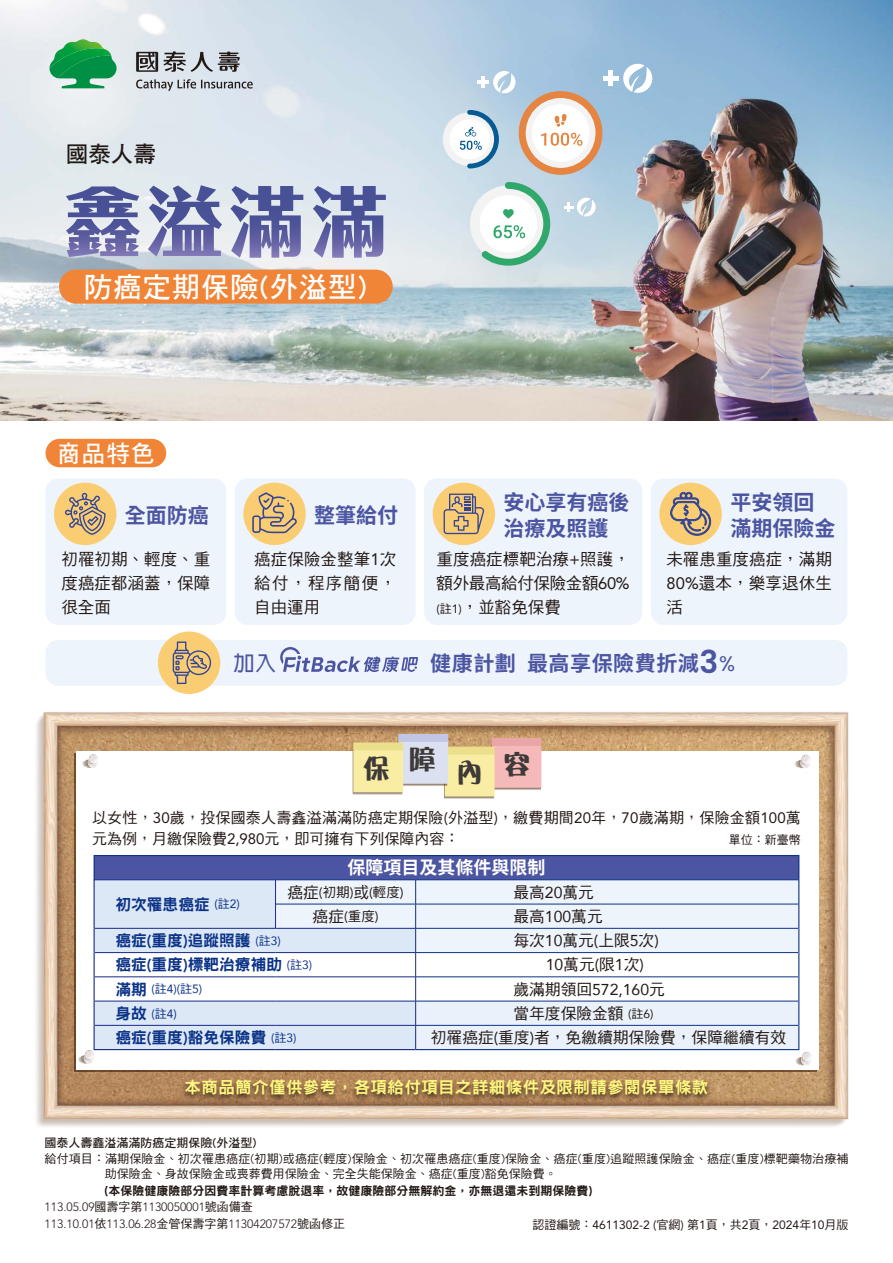
<style>
.page{position:relative;width:893px;height:1263px;background:#fff}
.page>*{position:absolute;margin:0;border:0;box-sizing:border-box;transform-origin:0 0}
.t1{font:28.5px "DF Hei Std W7";letter-spacing:.025em;color:#fff}
.t2{font:27px "DFPOP3 Std W12";color:#3e3a39}
.t3{font:24px "DF Hei Std W7";color:#fff}
.t4{font:22.5px "DF Hei Std W7";color:#221815}
.t5{font:700 21px/26.7px "Source Han Sans TW";color:#4c55a1}
.t6{font:700 21px "Source Han Sans TW";letter-spacing:.025em;color:#4c55a1}
.t7{font:700 21px "AR New Hei B5";color:#4c55a1}
.t8{font:700 18px "Source Han Sans TW";color:#fff}
.t9{font:16.5px/24px "DF Hei Std W5";letter-spacing:.005em;color:#221815;text-align:justify}
.t10{font:16.5px "DF Hei Std W9";letter-spacing:.025em;color:#fff67f}
.t11{font:15.75px "DF Hei Std W5";color:#221815}
.t12{font:15.75px "DF Hei Std W9";color:#0c3388}
.t13{font:15.75px "Avenir";color:#221815}
.t14{font:15px/21px "DF Hei Std W5";letter-spacing:.015em;color:#221815}
.t15{font:13.5px "Avenir";color:#221815}
.t16{font:12px/15px "DF Hei Std W5";letter-spacing:.01em;color:#221815}
.t17{font:300 12px/16.5px "Avenir LT Std";color:#221815}
.t18{font:12px "DF Hei Std W9";color:#221815}
.t19{font:12px "Avenir LT Std";color:#231815}
.t20{font:12px "DF Hei Std W7";color:#221815}
.t21{font:12px "Avenir";color:#0c3388}
.s1{font-family:"Avenir LT Std"}
.s2{font-family:"Avenir LT Std";font-size:12px}
.s3{font-size:12px}
.s4{font-family:"Poppins";font-weight:600;font-size:31.5px}
.s5{font-family:"Poppins";font-weight:400}
.s6{font-family:"Avenir";font-size:12px}
.s7{font-family:"DF Hei Std W5";font-size:12px}
.s8{font-family:"DF Hei Std W5";font-size:15.75px}
.s9{font-family:"DF Hei Std W5"}
.s10{font-family:"Avenir"}
.s11{font-family:"Avenir";font-size:13.5px}
.s12{font-size:13.5px}
.s13{font-family:"Avenir";font-weight:800}
.s14{font-family:"DF Hei Std W9";font-size:15.75px}
.s15{font-family:"DF Hei Std W5";font-weight:400}
</style>
<div class="page">
<img style="left:0;top:0;width:893px;height:421px">
<svg style="left:136px;top:79px;width:117px;height:12px"></svg>
<svg style="left:136px;top:51px;width:104px;height:21px;background:#96999d"></svg>
<svg style="left:50px;top:39px;width:67px;height:49px;background:#4fb278"></svg>
<svg style="left:66px;top:186px;width:74px;height:71px;background:#8b8ebb"></svg>
<svg style="left:148px;top:185px;width:74px;height:72px;background:#9498c0"></svg>
<svg style="left:230px;top:186px;width:73px;height:72px;background:#8e92bd"></svg>
<svg style="left:313px;top:186px;width:73px;height:72px;background:#8c91bd"></svg>
<div style="left:59px;top:270px;width:334px;height:34px;background:#f08437;border-radius:17px"></div>
<div style="left:443px;top:112px;width:53px;height:54px;background:#f3f3f3;border-radius:50%"></div>
<div style="left:449px;top:119px;width:41px;height:40px;background:#fff;border-radius:50%"></div>
<svg style="left:623px;top:64px;width:29px;height:29px"></svg>
<hr style="left:603px;top:76px;width:15px;height:4px;background:#fff">
<hr style="left:609px;top:71px;width:4px;height:15px;background:#fff">
<svg style="left:564px;top:198px;width:32px;height:18px"></svg>
<div style="left:470px;top:185px;width:77px;height:77px;background:#f3f3f3;border-radius:50%"></div>
<svg style="left:481px;top:182px;width:69px;height:84px"></svg>
<svg style="left:460px;top:71px;width:144px;height:104px"></svg>
<img style="left:36px;top:648px;width:813px;height:479px">
<div style="left:76px;top:751px;width:742px;height:318px;background:#fff"></div>
<svg style="left:795px;top:755px;width:15px;height:13px"></svg>
<svg style="left:82px;top:754px;width:16px;height:14px"></svg>
<div style="left:46px;top:439px;width:120px;height:28px;background:#f08437;border-radius:14px"></div>
<img style="left:178px;top:1075px;width:537px;height:30px">
<div style="left:46px;top:478px;width:180px;height:147px;background:#eef4fb;border-radius:13px"></div>
<div style="left:54px;top:483px;width:62px;height:62px;background:#fbcd73;border-radius:50%"></div>
<svg style="left:65px;top:493px;width:41px;height:42px"></svg>
<div style="left:46px;top:640px;width:801px;height:46px;background:#eef4fb;border-radius:13px"></div>
<div style="left:235px;top:478px;width:181px;height:147px;background:#eef4fb;border-radius:13px"></div>
<div style="left:243px;top:483px;width:63px;height:62px;background:#fbcd73;border-radius:50%"></div>
<svg style="left:252px;top:492px;width:45px;height:41px"></svg>
<div style="left:424px;top:478px;width:218px;height:147px;background:#eef4fb;border-radius:13px"></div>
<div style="left:433px;top:483px;width:62px;height:62px;background:#fbcd73;border-radius:50%"></div>
<svg style="left:444px;top:494px;width:40px;height:40px"></svg>
<div style="left:651px;top:478px;width:196px;height:147px;background:#eef4fb;border-radius:13px"></div>
<div style="left:659px;top:483px;width:63px;height:62px;background:#fbcd73;border-radius:50%"></div>
<svg style="left:670px;top:492px;width:41px;height:44px"></svg>
<svg style="left:352px;top:734px;width:189px;height:65px;background:#e9d5b6"></svg>
<hr style="left:94px;top:855px;width:182px;height:1px;background:#0c3388">
<hr style="left:276px;top:855px;width:140px;height:1px;background:#0c3388">
<hr style="left:416px;top:855px;width:383px;height:1px;background:#0c3388">
<svg style="left:78px;top:856px;width:733px;height:210px"></svg>
<hr style="left:94px;top:1049px;width:182px;height:1px;background:#172a88">
<hr style="left:276px;top:1049px;width:140px;height:1px;background:#172a88">
<svg style="left:280px;top:647px;width:138px;height:25px"></svg>
<div style="left:158px;top:631px;width:62px;height:63px;background:#fbcd73;border-radius:50%"></div>
<svg style="left:173px;top:641px;width:39px;height:43px"></svg>
<h3 class="t4" style="left:66px;top:142px;width:91px">國泰人壽</h3>
<h1 class="t1" style="left:84px;top:271px;width:284px">防癌定期保險(外溢型)</h1>
<h3 class="t3" style="left:57px;top:440px;width:99px">商品特色</h3>
<h3 class="t5" style="left:125px;top:502px;width:86px">全面防癌</h3>
<h3 class="t9" style="left:61px;top:547px;width:150px">初罹初期、輕度、重度癌症都涵蓋，保障很全面</h3>
<h3 class="t5" style="left:314px;top:502px;width:85px">整筆給付</h3>
<h3 class="t9" style="left:254px;top:547px;width:143px">癌症保險金整筆<span class="s1">1</span>次給付，程序簡便，自由運用</h3>
<h3 class="t5" style="left:504px;top:489px;width:127px">安心享有癌後治療及照護</h3>
<h3 class="t9" style="left:437px;top:547px;width:195px">重度癌症標靶治療<span class="s1">+</span>照護，額外最高給付保險金額<span class="s1">60% </span><span class="s2">(</span><span class="s3">註</span><span class="s2">1)</span>，並豁免保費</h3>
<h3 class="t5" style="left:730px;top:489px;width:106px">平安領回滿期保險金</h3>
<h3 class="t9" style="left:666px;top:547px;width:167px">未罹患重度癌症，滿期<span class="s1">80%</span>還本，樂享退休生活</h3>
<h3 class="t7" style="left:233px;top:653px;width:44px">加入</h3>
<h3 class="t6" style="left:430px;top:651px;width:306px">健康計劃 最高享保險費折減<span class="s4">3</span><span class="s5">%</span></h3>
<h2 class="t2" style="left:363px;top:749px;width:75px">保 障</h2>
<h2 class="t2" style="left:456px;top:754px;width:76px">內 容</h2>
<p class="t14" style="left:92px;top:807px;width:710px">以女性，<span class="s1">30</span>歲，投保國泰人壽鑫溢滿滿防癌定期保險<span class="s1">(</span>外溢型<span class="s1">)</span>，繳費期間<span class="s1">20</span>年，<span class="s1">70</span>歲滿期，保險金額<span class="s1">100</span>萬元為例，月繳保險費<span class="s1">2,980</span>元，即可擁有下列保障內容：</p>
<p class="t16" style="left:729px;top:831px;width:73px">單位：新臺幣</p>
<h3 class="t12" style="left:115px;top:895px;width:126px">初次罹患癌症 <span class="s6">(</span><span class="s7">註</span><span class="s6">2)</span></h3>
<h3 class="t8" style="left:347px;top:858px;width:199px">保障項目及其條件與限制</h3>
<p class="t15" style="left:287px;top:881px;width:118px"><span class="s8">癌症</span>(<span class="s9">初期</span>)<span class="s8">或</span>(<span class="s9">輕度</span>)</p>
<h3 class="t11" style="left:513px;top:883px;width:82px">最高<span class="s10">20</span>萬元</h3>
<h3 class="t11" style="left:313px;top:908px;width:68px">癌症<span class="s11">(</span><span class="s12">重度</span><span class="s11">)</span></h3>
<h3 class="t11" style="left:513px;top:908px;width:91px">最高<span class="s10">100</span>萬元</h3>
<h3 class="t12" style="left:115px;top:932px;width:167px">癌症<span class="s13">(</span>重度<span class="s13">)</span>追蹤照護 <span class="s6">(</span><span class="s7">註</span><span class="s6">3)</span></h3>
<h3 class="t11" style="left:513px;top:932px;width:147px">每次<span class="s10">10</span>萬元<span class="s10">(</span>上限<span class="s10">5</span>次<span class="s10">)</span></h3>
<h3 class="t12" style="left:115px;top:956px;width:198px">癌症<span class="s13">(</span>重度<span class="s13">)</span>標靶治療補助 <span class="s6">(</span><span class="s7">註</span><span class="s6">3)</span></h3>
<h3 class="t13" style="left:546px;top:952px;width:100px">10<span class="s9">萬元</span>(<span class="s9">限</span>1<span class="s9">次</span>)</h3>
<p class="t21" style="left:115px;top:979px;width:88px"><span class="s14">滿期</span> (<span class="s9">註</span>4)(<span class="s9">註</span>5)</p>
<h3 class="t13" style="left:513px;top:976px;width:153px"><span class="s9">歲滿期領回</span>572,160<span class="s9">元</span></h3>
<p class="t21" style="left:115px;top:1004px;width:63px"><span class="s14">身故</span> (<span class="s9">註</span>4)</p>
<h3 class="t11" style="left:513px;top:1005px;width:141px">當年度保險金額 <span class="s6">(</span><span class="s3">註</span><span class="s6">6)</span></h3>
<h3 class="t12" style="left:115px;top:1029px;width:183px">癌症<span class="s13">(</span>重度<span class="s13">)</span>豁免保險費 <span class="s6">(</span><span class="s7">註</span><span class="s6">3)</span></h3>
<h3 class="t11" style="left:431px;top:1029px;width:357px">初罹癌症<span class="s10">(</span>重度<span class="s10">)</span>者，免繳續期保險費，保障繼續有效</h3>
<h3 class="t10" style="left:185px;top:1078px;width:525px">本商品簡介僅供參考，各項給付項目之詳細條件及限制請參閱保單條款</h3>
<p class="t20" style="left:45px;top:1136px;width:213px">國泰人壽鑫溢滿滿防癌定期保險(外溢型)</p>
<p class="t16" style="left:105px;top:1151px;width:745px;text-indent:-60px">給付項目：滿期保險金、初次罹患癌症(初期)或癌症(輕度)保險金、初次罹患癌症(重度)保險金、癌症(重度)追蹤照護保險金、癌症(重度)標靶藥物治療補助保險金、身故保險金或喪葬費用保險金、完全失能保險金、癌症(重度)豁免保險費。</p>
<p class="t18" style="left:105px;top:1184px;width:489px">(本保險健康險部分因費率計算考慮脫退率，故健康險部分無解約金，亦無退還未到期保險費)</p>
<p class="t17" style="left:45px;top:1199px;width:302px">113.05.09<span class="s15">國壽字第</span>1130050001<span class="s15">號函備查<br></span>113.10.01<span class="s15">依</span>113.06.28<span class="s15">金管保壽字第</span>11304207572<span class="s15">號函修正</span></p>
<p class="t19" style="left:532px;top:1218px;width:318px"><span class="s9">認證編號：</span>4611302-2 (<span class="s9">官網</span>) <span class="s9">第</span>1<span class="s9">頁，共</span>2<span class="s9">頁，</span>2024<span class="s9">年</span>10<span class="s9">月版</span></p>
</div>
